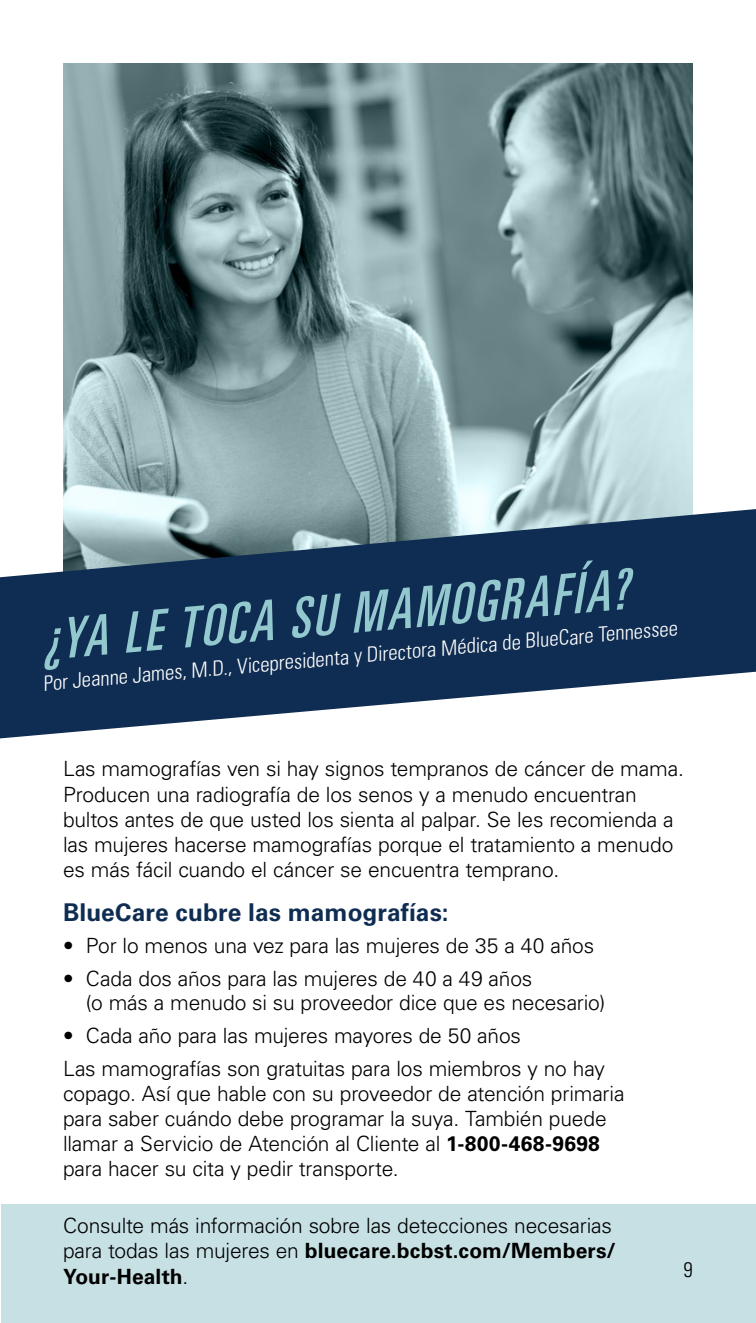
<style>
.page{position:relative;width:756px;height:1323px;background:#fff}
.page>*{position:absolute;margin:0;border:0;box-sizing:border-box;transform-origin:0 0}
.t1{font:italic ultra-condensed 56px "Univers LT Std";color:#92c8ce}
.t2{font:700 24.5px "Univers LT Std";letter-spacing:.005em;color:#0f2d52}
.t3{font:300 21px/25.2px "Univers LT Std";letter-spacing:-.01em;color:#000}
.t4{font:300 condensed 21px "Univers LT Std";color:#fff}
.t5{font:300 condensed 21px "Univers LT Std";color:#000}
.s1{font-weight:700}
</style>
<div class="page">
<img style="left:63px;top:63px;width:629px;height:446px">
<svg style="left:0;top:509px;width:756px;height:229px;fill:#0f2d52"></svg>
<div style="left:1px;top:1205px;width:755px;height:118px;background:#c7e0e3"></div>
<h2 class="t1" style="left:39px;top:608px;width:589px;rotate:-5deg">¿YA LE TOCA SU MAMOGRAFÍA?</h2>
<p class="t4" style="left:42px;top:671px;width:638px;rotate:-5deg">Por Jeanne James, M.D., Vicepresidenta y Directora Médica de BlueCare Tennessee</p>
<p class="t3" style="left:63px;top:756px;width:622px">Las mamografías ven si hay signos tempranos de cáncer de mama.<br>Producen una radiografía de los senos y a menudo encuentran bultos antes de que usted los sienta al palpar. Se les recomienda a las mujeres hacerse mamografías porque el tratamiento a menudo es más fácil cuando el cáncer se encuentra temprano.</p>
<p class="t2" style="left:63px;top:898px;width:387px">BlueCare cubre las mamografías:</p>
<p class="t3" style="left:63px;top:933px;width:533px">• Por lo menos una vez para las mujeres de 35 a 40 años</p>
<p class="t3" style="left:86px;top:966px;width:521px;line-height:24.5px;text-indent:-23px">• Cada dos años para las mujeres de 40 a 49 años<br>(o más a menudo si su proveedor dice que es necesario)</p>
<p class="t3" style="left:63px;top:1023px;width:460px">• Cada año para las mujeres mayores de 50 años</p>
<p class="t3" style="left:63px;top:1056px;width:563px">Las mamografías son gratuitas para los miembros y no hay copago. Así que hable con su proveedor de atención primaria para saber cuándo debe programar la suya. También puede llamar a Servicio de Atención al Cliente al <span class="s1">1-800-468-9698 </span>para hacer su cita y pedir transporte.</p>
<p class="t3" style="left:63px;top:1213px;width:554px">Consulte más información sobre las detecciones necesarias para todas las mujeres en <span class="s1">bluecare.bcbst.com/Members/<br>Your-Health</span>.</p>
<p class="t5" style="left:683px;top:1257px;width:11px">9</p>
</div>
